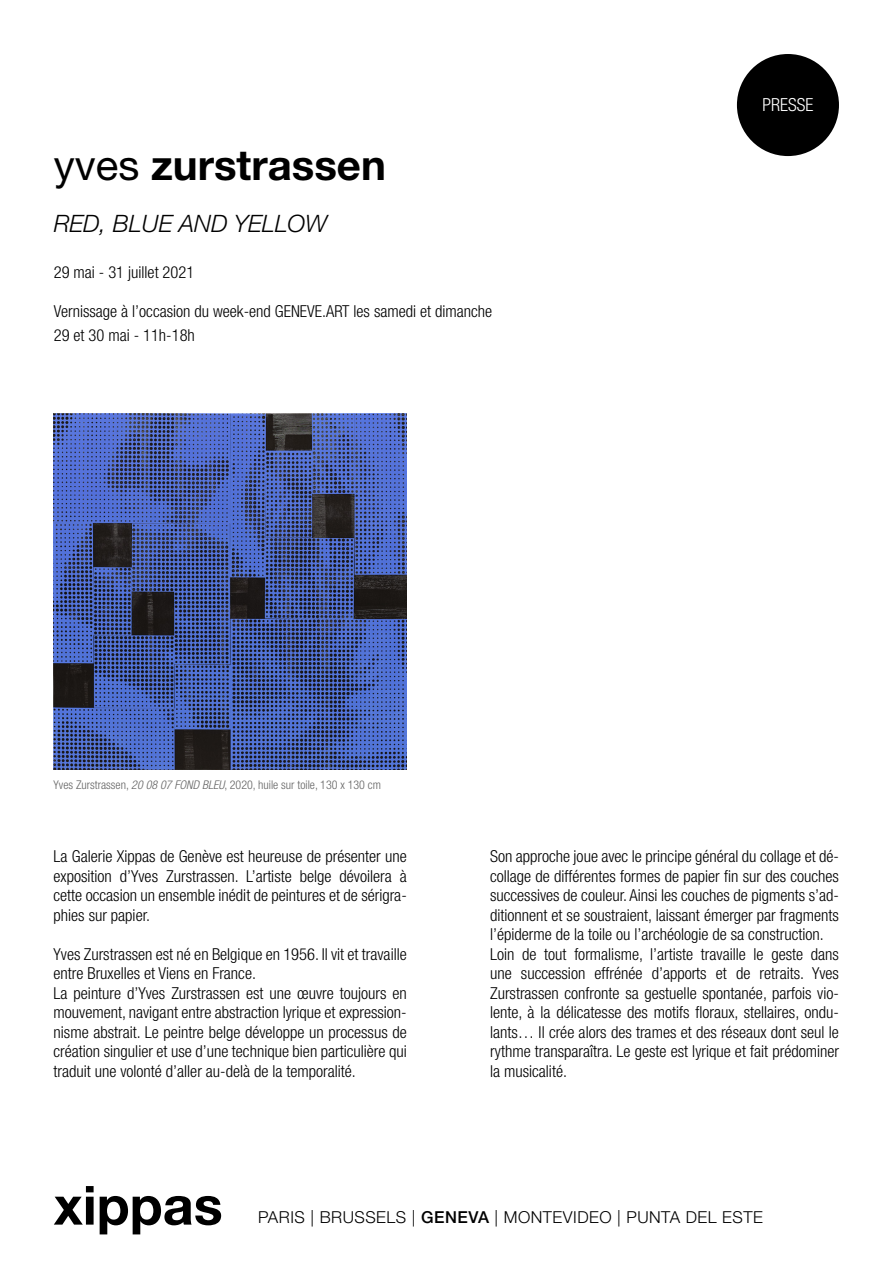
<style>
.page{position:relative;width:893px;height:1263px;background:#fff}
.page>*{position:absolute;margin:0;border:0;box-sizing:border-box;transform-origin:0 0}
.t1{font:700 54px "Helvetica Neue LT Std";color:#000}
.t2{font:700 42px "Helvetica Neue LT Std";color:#000}
.t3{font:italic 300 24px "Helvetica Neue LT Std";color:#000}
.t4{font:300 condensed 18px "Helvetica Neue LT Std";color:#fff}
.t5{font:300 condensed 16.5px/19.5px "Helvetica Neue LT Std";color:#000}
.t6{font:300 16.5px "Helvetica Neue LT Std";letter-spacing:.03em;color:#000}
.t7{font:300 condensed 12px "Helvetica Neue LT Std";color:#636363}
.s1{font-weight:400}
.s2{font-style:italic}
.s3{font-weight:500}
</style>
<div class="page">
<div style="left:737px;top:54px;width:102px;height:102px;background:#000;border-radius:50%"></div>
<img style="left:54px;top:414px;width:353px;height:356px">
<h2 class="t2" style="left:54px;top:139px;width:334px"><span class="s1">yves</span> zurstrassen</h2>
<h3 class="t3" style="left:54px;top:209px;width:275px">RED, BLUE AND YELLOW</h3>
<p class="t5" style="left:54px;top:262px;width:142px">29 mai - 31 juillet 2021</p>
<p class="t5" style="left:54px;top:300px;width:440px;line-height:23.4px">Vernissage à l’occasion du week-end GENEVE.ART les samedi et dimanche<br>29 et 30 mai - 11h-18h</p>
<p class="t7" style="left:54px;top:778px;width:329px">Yves Zurstrassen, <span class="s2">20 08 07 FOND BLEU</span>, 2020, huile sur toile, 130 x 130 cm</p>
<p class="t4" style="left:762px;top:95px;width:52px">PRESSE</p>
<p class="t5" style="left:54px;top:846px;width:355px;text-align:justify">La Galerie Xippas de Genève est heureuse de présenter une exposition d’Yves Zurstrassen. L’artiste belge dévoilera à cette occasion un ensemble inédit de peintures et de sérigra&shy;phies sur papier.</p>
<p class="t5" style="left:54px;top:944px;width:355px">Yves Zurstrassen est né en Belgique en 1956. Il vit et travaille entre Bruxelles et Viens en France.<br>La peinture d’Yves Zurstrassen est une œuvre toujours en mouvement, navigant entre abstraction lyrique et expression&shy;nisme abstrait. Le peintre belge développe un processus de création singulier et use d’une technique bien particulière qui traduit une volonté d’aller au-delà de la temporalité.</p>
<p class="t5" style="left:490px;top:846px;width:350px">Son approche joue avec le principe général du collage et dé&shy;collage de différentes formes de papier fin sur des couches successives de couleur. Ainsi les couches de pigments s’ad&shy;ditionnent et se soustraient, laissant émerger par fragments l’épiderme de la toile ou l’archéologie de sa construction.<br>Loin de tout formalisme, l’artiste travaille le geste dans une succession effrénée d’apports et de retraits. Yves Zurstrassen confronte sa gestuelle spontanée, parfois vio&shy;lente, à la délicatesse des motifs floraux, stellaires, ondu&shy;lants… Il crée alors des trames et des réseaux dont seul le rythme transparaîtra. Le geste est lyrique et fait prédominer la musicalité.</p>
<h1 class="t1" style="left:54px;top:1172px;width:170px">xippas</h1>
<p class="t6" style="left:258px;top:1207px;width:506px">PARIS | BRUSSELS | <span class="s3">GENEVA</span> | MONTEVIDEO | PUNTA DEL ESTE</p>
</div>
